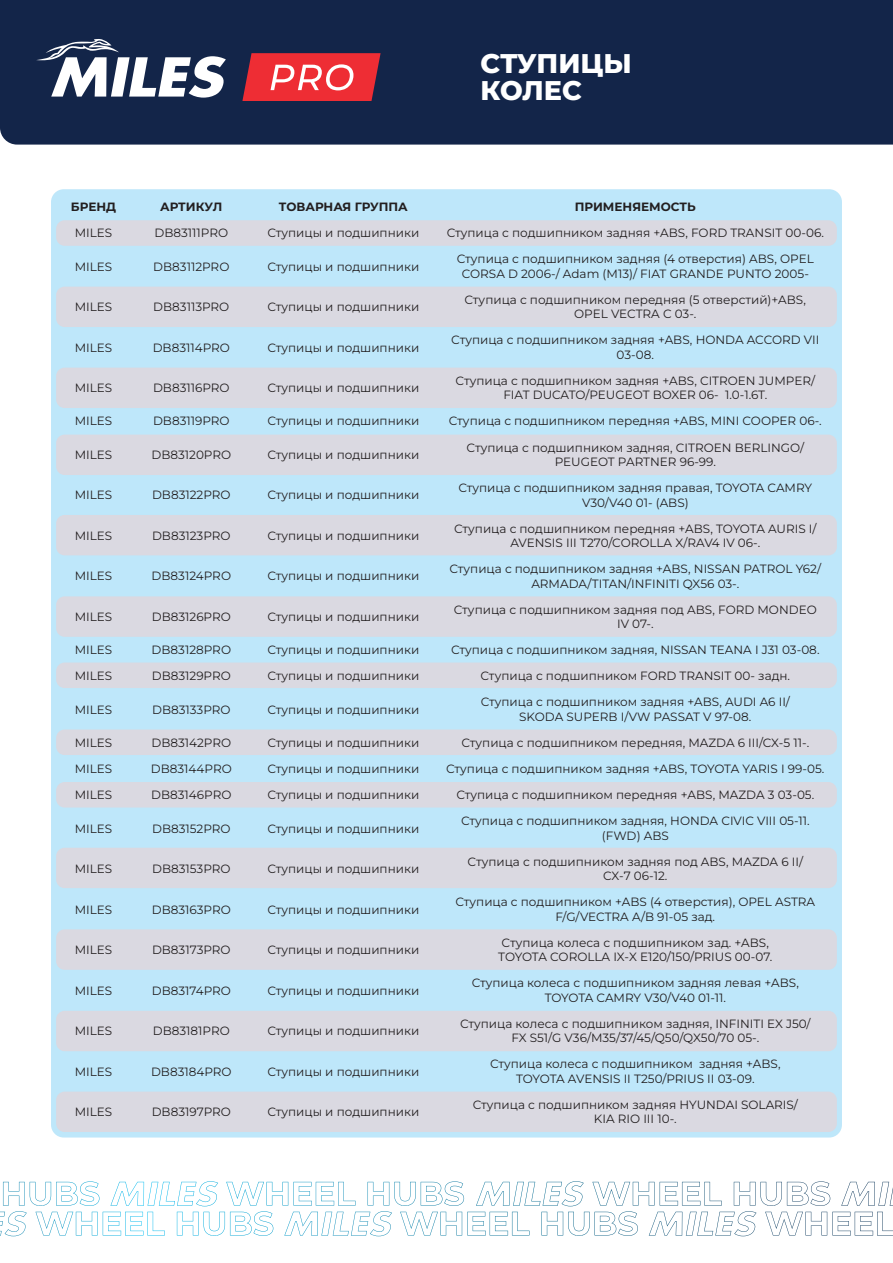
<style>
.page{position:relative;width:893px;height:1263px;background:#fff}
.page>*{position:absolute;margin:0;border:0;box-sizing:border-box;transform-origin:0 0}
.t1{font:800 27px "Montserrat";letter-spacing:-.005em;color:#fff}
.t2{font:12px/14.4px "Montserrat";color:#231f20;text-align:center}
.t3{font:700 12px "Montserrat";color:#231f20}
</style>
<div class="page">
<div style="left:0;top:0;width:893px;height:145px;background:#132549"></div>
<svg style="left:242px;top:53px;width:139px;height:48px;background:#df434b"></svg>
<svg style="left:36px;top:39px;width:190px;height:59px"></svg>
<div style="left:51px;top:189px;width:791px;height:948px;background:#bee7fa;border-radius:13px"></div>
<div style="left:56px;top:220px;width:781px;height:26px;background:#dad9e1;border-radius:9px"></div>
<div style="left:56px;top:287px;width:781px;height:40px;background:#dad9e1;border-radius:9px"></div>
<div style="left:56px;top:368px;width:781px;height:40px;background:#dad9e1;border-radius:9px"></div>
<div style="left:56px;top:435px;width:781px;height:40px;background:#dad9e1;border-radius:9px"></div>
<div style="left:56px;top:515px;width:781px;height:40px;background:#dad9e1;border-radius:9px"></div>
<div style="left:56px;top:596px;width:781px;height:41px;background:#dad9e1;border-radius:9px"></div>
<div style="left:56px;top:662px;width:781px;height:26px;background:#dad9e1;border-radius:9px"></div>
<div style="left:56px;top:729px;width:781px;height:26px;background:#dad9e1;border-radius:9px"></div>
<div style="left:56px;top:782px;width:781px;height:25px;background:#dad9e1;border-radius:9px"></div>
<div style="left:56px;top:848px;width:781px;height:40px;background:#dad9e1;border-radius:9px"></div>
<div style="left:56px;top:929px;width:781px;height:41px;background:#dad9e1;border-radius:9px"></div>
<div style="left:56px;top:1011px;width:781px;height:40px;background:#dad9e1;border-radius:9px"></div>
<div style="left:56px;top:1091px;width:781px;height:41px;background:#dad9e1;border-radius:9px"></div>
<svg style="left:196px;top:1181px;width:634px;height:25px"></svg>
<p class="t1" style="left:480px;top:45px;width:153px">СТУПИЦЫ</p>
<p class="t1" style="left:480px;top:72px;width:103px">КОЛЕС</p>
<p class="t3" style="left:71px;top:199px;width:47px">БРЕНД</p>
<p class="t3" style="left:160px;top:199px;width:64px">АРТИКУЛ</p>
<p class="t3" style="left:279px;top:199px;width:130px">ТОВАРНАЯ ГРУППА</p>
<p class="t3" style="left:575px;top:199px;width:123px">ПРИМЕНЯЕМОСТЬ</p>
<p class="t2" style="left:75px;top:225px;width:39px">MILES</p>
<p class="t2" style="left:155px;top:225px;width:75px">DB83111PRO</p>
<p class="t2" style="left:267px;top:225px;width:153px">Ступицы и подшипники</p>
<p class="t2" style="left:447px;top:225px;width:379px">Ступица с подшипником задняя +ABS, FORD TRANSIT 00-06.</p>
<p class="t2" style="left:75px;top:259px;width:39px">MILES</p>
<p class="t2" style="left:153px;top:259px;width:78px">DB83112PRO</p>
<p class="t2" style="left:267px;top:259px;width:153px">Ступицы и подшипники</p>
<p class="t2" style="left:457px;top:252px;width:359px">Ступица с подшипником задняя (4 отверстия) ABS, OPEL<br>CORSA D 2006-/ Adam (M13)/ FIAT GRANDE PUNTO 2005-</p>
<p class="t2" style="left:75px;top:299px;width:39px">MILES</p>
<p class="t2" style="left:153px;top:299px;width:78px">DB83113PRO</p>
<p class="t2" style="left:267px;top:299px;width:153px">Ступицы и подшипники</p>
<p class="t2" style="left:465px;top:292px;width:343px">Ступица с подшипником передняя (5 отверстий)+ABS,<br>OPEL VECTRA C 03-.</p>
<p class="t2" style="left:75px;top:340px;width:39px">MILES</p>
<p class="t2" style="left:153px;top:340px;width:79px">DB83114PRO</p>
<p class="t2" style="left:267px;top:340px;width:153px">Ступицы и подшипники</p>
<p class="t2" style="left:451px;top:333px;width:370px">Ступица с подшипником задняя +ABS, HONDA ACCORD VII<br>03-08.</p>
<p class="t2" style="left:75px;top:380px;width:39px">MILES</p>
<p class="t2" style="left:153px;top:380px;width:78px">DB83116PRO</p>
<p class="t2" style="left:267px;top:380px;width:153px">Ступицы и подшипники</p>
<p class="t2" style="left:456px;top:373px;width:361px">Ступица с подшипником задняя +ABS, CITROEN JUMPER/<br>FIAT DUCATO/PEUGEOT BOXER 06- 1.0-1.6T.</p>
<p class="t2" style="left:75px;top:414px;width:39px">MILES</p>
<p class="t2" style="left:153px;top:414px;width:78px">DB83119PRO</p>
<p class="t2" style="left:267px;top:414px;width:153px">Ступицы и подшипники</p>
<p class="t2" style="left:449px;top:414px;width:374px">Ступица с подшипником передняя +ABS, MINI COOPER 06-.</p>
<p class="t2" style="left:75px;top:447px;width:39px">MILES</p>
<p class="t2" style="left:151px;top:447px;width:81px">DB83120PRO</p>
<p class="t2" style="left:267px;top:447px;width:153px">Ступицы и подшипники</p>
<p class="t2" style="left:467px;top:440px;width:339px">Ступица с подшипником задняя, CITROEN BERLINGO/<br>PEUGEOT PARTNER 96-99.</p>
<p class="t2" style="left:75px;top:487px;width:39px">MILES</p>
<p class="t2" style="left:152px;top:487px;width:80px">DB83122PRO</p>
<p class="t2" style="left:267px;top:487px;width:153px">Ступицы и подшипники</p>
<p class="t2" style="left:458px;top:480px;width:355px">Ступица с подшипником задняя правая, TOYOTA CAMRY<br>V30/V40 01- (ABS)</p>
<p class="t2" style="left:75px;top:528px;width:39px">MILES</p>
<p class="t2" style="left:152px;top:528px;width:80px">DB83123PRO</p>
<p class="t2" style="left:267px;top:528px;width:153px">Ступицы и подшипники</p>
<p class="t2" style="left:454px;top:521px;width:364px">Ступица с подшипником передняя +ABS, TOYOTA AURIS I/<br>AVENSIS III T270/COROLLA X/RAV4 IV 06-.</p>
<p class="t2" style="left:75px;top:569px;width:39px">MILES</p>
<p class="t2" style="left:152px;top:569px;width:81px">DB83124PRO</p>
<p class="t2" style="left:267px;top:569px;width:153px">Ступицы и подшипники</p>
<p class="t2" style="left:449px;top:561px;width:373px">Ступица с подшипником задняя +ABS, NISSAN PATROL Y62/<br>ARMADA/TITAN/INFINITI QX56 03-.</p>
<p class="t2" style="left:75px;top:609px;width:39px">MILES</p>
<p class="t2" style="left:152px;top:609px;width:81px">DB83126PRO</p>
<p class="t2" style="left:267px;top:609px;width:153px">Ступицы и подшипники</p>
<p class="t2" style="left:454px;top:602px;width:364px">Ступица с подшипником задняя под ABS, FORD MONDEO<br>IV 07-.</p>
<p class="t2" style="left:75px;top:642px;width:39px">MILES</p>
<p class="t2" style="left:152px;top:642px;width:81px">DB83128PRO</p>
<p class="t2" style="left:267px;top:642px;width:153px">Ступицы и подшипники</p>
<p class="t2" style="left:451px;top:642px;width:370px">Ступица с подшипником задняя, NISSAN TEANA I J31 03-08.</p>
<p class="t2" style="left:75px;top:668px;width:39px">MILES</p>
<p class="t2" style="left:152px;top:668px;width:81px">DB83129PRO</p>
<p class="t2" style="left:267px;top:668px;width:153px">Ступицы и подшипники</p>
<p class="t2" style="left:481px;top:668px;width:311px">Ступица с подшипником FORD TRANSIT 00- задн.</p>
<p class="t2" style="left:75px;top:702px;width:39px">MILES</p>
<p class="t2" style="left:152px;top:702px;width:80px">DB83133PRO</p>
<p class="t2" style="left:267px;top:702px;width:153px">Ступицы и подшипники</p>
<p class="t2" style="left:481px;top:695px;width:311px">Ступица с подшипником задняя +ABS, AUDI A6 II/<br>SKODA SUPERB I/VW PASSAT V 97-08.</p>
<p class="t2" style="left:75px;top:735px;width:39px">MILES</p>
<p class="t2" style="left:151px;top:735px;width:81px">DB83142PRO</p>
<p class="t2" style="left:267px;top:735px;width:153px">Ступицы и подшипники</p>
<p class="t2" style="left:461px;top:735px;width:349px">Ступица с подшипником передняя, MAZDA 6 III/CX-5 11-.</p>
<p class="t2" style="left:75px;top:761px;width:39px">MILES</p>
<p class="t2" style="left:151px;top:761px;width:82px">DB83144PRO</p>
<p class="t2" style="left:267px;top:761px;width:153px">Ступицы и подшипники</p>
<p class="t2" style="left:446px;top:761px;width:380px">Ступица с подшипником задняя +ABS, TOYOTA YARIS I 99-05.</p>
<p class="t2" style="left:75px;top:787px;width:39px">MILES</p>
<p class="t2" style="left:151px;top:787px;width:82px">DB83146PRO</p>
<p class="t2" style="left:267px;top:787px;width:153px">Ступицы и подшипники</p>
<p class="t2" style="left:456px;top:787px;width:359px">Ступица с подшипником передняя +ABS, MAZDA 3 03-05.</p>
<p class="t2" style="left:75px;top:821px;width:39px">MILES</p>
<p class="t2" style="left:152px;top:821px;width:80px">DB83152PRO</p>
<p class="t2" style="left:267px;top:821px;width:153px">Ступицы и подшипники</p>
<p class="t2" style="left:461px;top:813px;width:350px">Ступица с подшипником задняя, HONDA CIVIC VIII 05-11. (FWD) ABS</p>
<p class="t2" style="left:75px;top:861px;width:39px">MILES</p>
<p class="t2" style="left:152px;top:861px;width:80px">DB83153PRO</p>
<p class="t2" style="left:267px;top:861px;width:153px">Ступицы и подшипники</p>
<p class="t2" style="left:468px;top:854px;width:337px">Ступица с подшипником задняя под ABS, MAZDA 6 II/<br>CX-7 06-12.</p>
<p class="t2" style="left:75px;top:902px;width:39px">MILES</p>
<p class="t2" style="left:152px;top:902px;width:81px">DB83163PRO</p>
<p class="t2" style="left:267px;top:902px;width:153px">Ступицы и подшипники</p>
<p class="t2" style="left:455px;top:895px;width:361px">Ступица с подшипником +ABS (4 отверстия), OPEL ASTRA<br>F/G/VECTRA A/B 91-05 зад.</p>
<p class="t2" style="left:75px;top:942px;width:39px">MILES</p>
<p class="t2" style="left:152px;top:942px;width:80px">DB83173PRO</p>
<p class="t2" style="left:267px;top:942px;width:153px">Ступицы и подшипники</p>
<p class="t2" style="left:498px;top:935px;width:276px;text-align:left">Ступица колеса с подшипником зад. +ABS,<br>TOYOTA COROLLA IX-X E120/150/PRIUS 00-07.</p>
<p class="t2" style="left:75px;top:983px;width:39px">MILES</p>
<p class="t2" style="left:152px;top:983px;width:81px">DB83174PRO</p>
<p class="t2" style="left:267px;top:983px;width:153px">Ступицы и подшипники</p>
<p class="t2" style="left:472px;top:976px;width:329px">Ступица колеса с подшипником задняя левая +ABS,<br>TOYOTA CAMRY V30/V40 01-11.</p>
<p class="t2" style="left:75px;top:1023px;width:39px">MILES</p>
<p class="t2" style="left:153px;top:1023px;width:78px">DB83181PRO</p>
<p class="t2" style="left:267px;top:1023px;width:153px">Ступицы и подшипники</p>
<p class="t2" style="left:460px;top:1016px;width:352px">Ступица колеса с подшипником задняя, INFINITI EX J50/<br>FX S51/G V36/M35/37/45/Q50/QX50/70 05-.</p>
<p class="t2" style="left:75px;top:1064px;width:39px">MILES</p>
<p class="t2" style="left:151px;top:1064px;width:82px">DB83184PRO</p>
<p class="t2" style="left:267px;top:1064px;width:153px">Ступицы и подшипники</p>
<p class="t2" style="left:490px;top:1057px;width:292px">Ступица колеса с подшипником задняя +ABS,<br>TOYOTA AVENSIS II T250/PRIUS II 03-09.</p>
<p class="t2" style="left:75px;top:1104px;width:39px">MILES</p>
<p class="t2" style="left:152px;top:1104px;width:81px">DB83197PRO</p>
<p class="t2" style="left:267px;top:1104px;width:153px">Ступицы и подшипники</p>
<p class="t2" style="left:473px;top:1097px;width:327px">Ступица с подшипником задняя HYUNDAI SOLARIS/<br>KIA RIO III 10-.</p>
</div>
